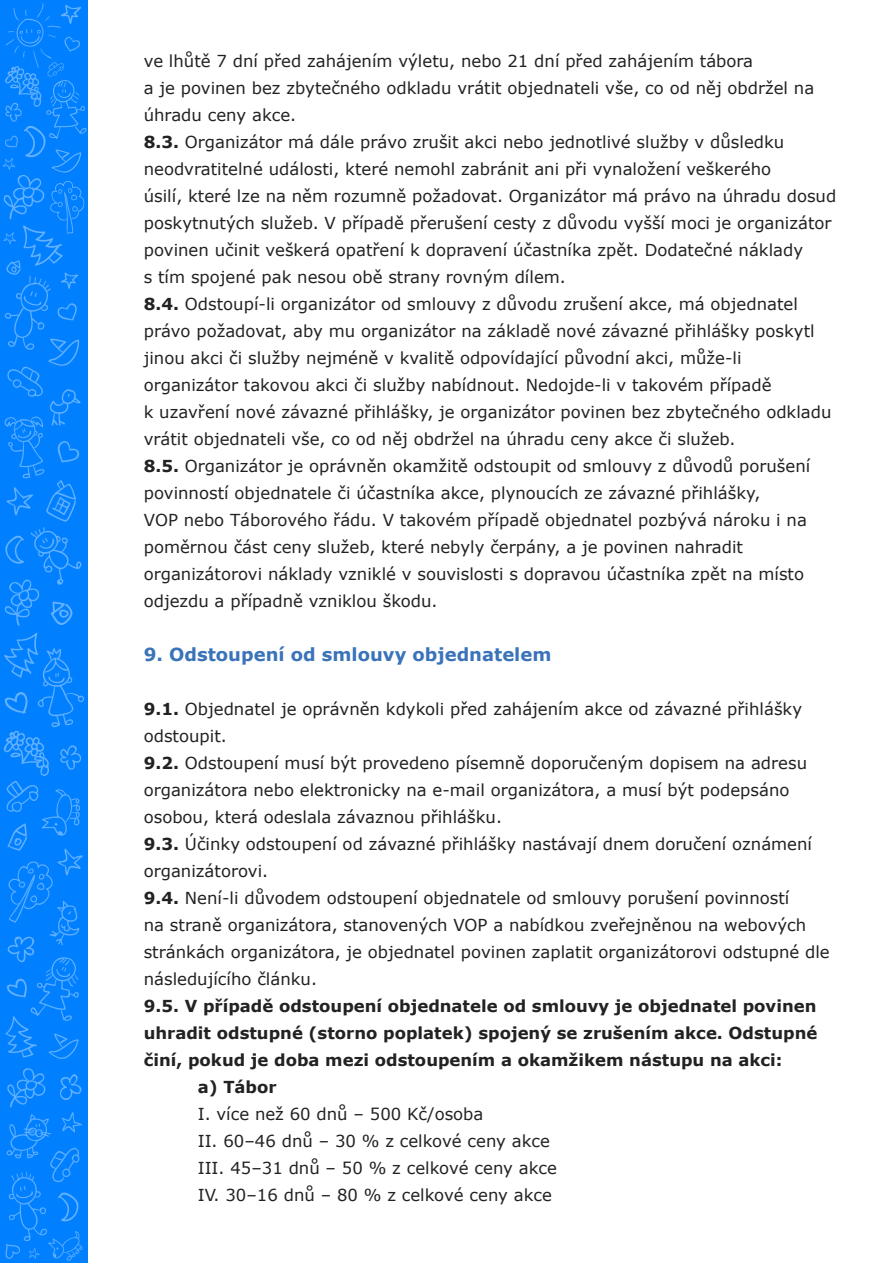
<style>
.page{position:relative;width:893px;height:1263px;background:#fff}
.page>*{position:absolute;margin:0;border:0;box-sizing:border-box;transform-origin:0 0}
.t1{font:700 18px "Verdana";color:#3b73b9}
.t2{font:16.5px/27px "Verdana";color:#222}
.t3{font:16.5px/27px "Verdana";color:#212121}
.t4{font:700 16.5px/27px "Verdana";color:#222;text-align:justify}
.s1{font-weight:700}
</style>
<div class="page">
<img style="left:1px;top:0;width:87px;height:1263px">
<svg style="left:46px;top:80px;width:41px;height:59px;background:#0d86ff"></svg>
<svg style="left:49px;top:149px;width:37px;height:85px;background:#0b85ff"></svg>
<p class="t2" style="left:144px;top:47px;width:611px">ve lhůtě 7 dní před zahájením výletu, nebo 21 dní před zahájením tábora</p>
<p class="t2" style="left:144px;top:74px;width:672px">a je povinen bez zbytečného odkladu vrátit objednateli vše, co od něj obdržel na</p>
<p class="t2" style="left:144px;top:101px;width:154px">úhradu ceny akce.</p>
<p class="t2" style="left:144px;top:128px;width:642px"><span class="s1">8.3.</span> Organizátor má dále právo zrušit akci nebo jednotlivé služby v důsledku</p>
<p class="t2" style="left:144px;top:155px;width:629px">neodvratitelné události, které nemohl zabránit ani při vynaložení veškerého</p>
<p class="t2" style="left:144px;top:182px;width:694px">úsilí, které lze na něm rozumně požadovat. Organizátor má právo na úhradu dosud poskytnutých služeb. V případě přerušení cesty z důvodu vyšší moci je organizátor povinen učinit veškerá opatření k dopravení účastníka zpět. Dodatečné náklady</p>
<p class="t2" style="left:144px;top:263px;width:424px">s tím spojené pak nesou obě strany rovným dílem.</p>
<p class="t2" style="left:144px;top:290px;width:656px"><span class="s1">8.4.</span> Odstoupí-li organizátor od smlouvy z důvodu zrušení akce, má objednatel</p>
<p class="t2" style="left:144px;top:317px;width:672px">právo požadovat, aby mu organizátor na základě nové závazné přihlášky poskytl jinou akci či služby nejméně v kvalitě odpovídající původní akci, může-li</p>
<p class="t2" style="left:144px;top:371px;width:629px">organizátor takovou akci či služby nabídnout. Nedojde-li v takovém případě</p>
<p class="t2" style="left:144px;top:398px;width:689px">k uzavření nové závazné přihlášky, je organizátor povinen bez zbytečného odkladu vrátit objednateli vše, co od něj obdržel na úhradu ceny akce či služeb.</p>
<p class="t2" style="left:144px;top:452px;width:668px"><span class="s1">8.5.</span> Organizátor je oprávněn okamžitě odstoupit od smlouvy z důvodů porušení povinností objednatele či účastníka akce, plynoucích ze závazné přihlášky,</p>
<p class="t2" style="left:144px;top:506px;width:665px">VOP nebo Táborového řádu. V takovém případě objednatel pozbývá nároku i na</p>
<p class="t2" style="left:144px;top:533px;width:601px">poměrnou část ceny služeb, které nebyly čerpány, a je povinen nahradit</p>
<p class="t2" style="left:144px;top:560px;width:662px">organizátorovi náklady vzniklé v souvislosti s dopravou účastníka zpět na místo odjezdu a případně vzniklou škodu.</p>
<p class="t1" style="left:144px;top:641px;width:409px">9. Odstoupení od smlouvy objednatelem</p>
<p class="t3" style="left:144px;top:695px;width:660px"><span class="s1">9.1.</span> Objednatel je oprávněn kdykoli před zahájením akce od závazné přihlášky odstoupit.</p>
<p class="t3" style="left:144px;top:749px;width:665px"><span class="s1">9.2.</span> Odstoupení musí být provedeno písemně doporučeným dopisem na adresu organizátora nebo elektronicky na e-mail organizátora, a musí být podepsáno</p>
<p class="t3" style="left:144px;top:803px;width:360px">osobou, která odeslala závaznou přihlášku.</p>
<p class="t3" style="left:144px;top:830px;width:670px"><span class="s1">9.3.</span> Účinky odstoupení od závazné přihlášky nastávají dnem doručení oznámení organizátorovi.</p>
<p class="t3" style="left:144px;top:884px;width:687px"><span class="s1">9.4.</span> Není-li důvodem odstoupení objednatele od smlouvy porušení povinností<br>na straně organizátora, stanovených VOP a nabídkou zveřejněnou na webových stránkách organizátora, je objednatel povinen zaplatit organizátorovi odstupné dle následujícího článku.</p>
<p class="t4" style="left:144px;top:992px;width:675px">9.5. V případě odstoupení objednatele od smlouvy je objednatel povinen uhradit odstupné (storno poplatek) spojený se zrušením akce. Odstupné činí, pokud je doba mezi odstoupením a okamžikem nástupu na akci:</p>
<p class="t4" style="left:198px;top:1073px;width:80px">a) Tábor</p>
<p class="t2" style="left:198px;top:1100px;width:287px">I. více než 60 dnů – 500 Kč/osoba</p>
<p class="t2" style="left:198px;top:1127px;width:354px">II. 60–46 dnů – 30 % z celkové ceny akce</p>
<p class="t2" style="left:198px;top:1154px;width:361px">III. 45–31 dnů – 50 % z celkové ceny akce</p>
<p class="t2" style="left:198px;top:1181px;width:356px">IV. 30–16 dnů – 80 % z celkové ceny akce</p>
</div>
